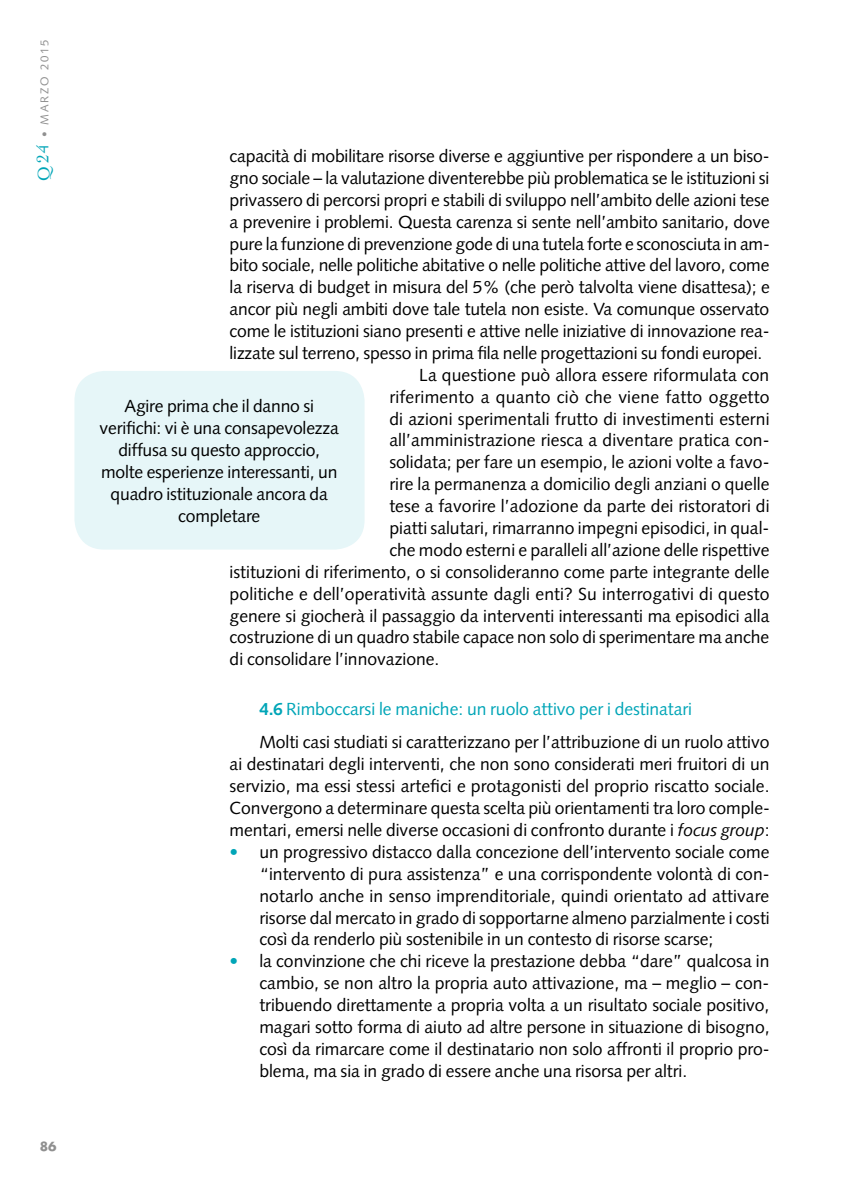
<style>
.page{position:relative;width:844px;height:1191px;background:#fff}
.page>*{position:absolute;margin:0;border:0;box-sizing:border-box;transform-origin:0 0}
.t1{font:17.5px/21.9px "Syntax";color:#000;text-align:justify}
.t2{font:700 12.25px "Futura";color:#909090}
.t3{font:11.38px "Syntax";letter-spacing:.16em;color:#909090}
.s1{font-family:"Cochin";font-size:17.5px;color:#00a5b7}
.s2{font-weight:700;color:#00a5b7}
.s3{color:#00a5b7}
.s4{font-style:italic}
</style>
<div class="page">
<div style="left:74px;top:371px;width:290px;height:178px;background:#e6f6f8;border-radius:30px"></div>
<p class="t3" style="left:38px;top:181px;width:143px;rotate:-90deg"><span class="s1">Q24</span> • MARZO 2015</p>
<p class="t2" style="left:40px;top:1138px;width:18px">86</p>
<p class="t1" style="left:229px;top:145px;width:541px">capacità di mobilitare risorse diverse e aggiuntive per rispondere a un biso-</p>
<p class="t1" style="left:229px;top:167px;width:541px">gno sociale – la valutazione diventerebbe più problematica se le istituzioni si</p>
<p class="t1" style="left:229px;top:189px;width:541px">privassero di percorsi propri e stabili di sviluppo nell’ambito delle azioni tese</p>
<p class="t1" style="left:229px;top:211px;width:541px">a prevenire i problemi. Questa carenza si sente nell’ambito sanitario, dove</p>
<p class="t1" style="left:229px;top:232px;width:541px">pure la funzione di prevenzione gode di una tutela forte e sconosciuta in am-</p>
<p class="t1" style="left:229px;top:254px;width:541px">bito sociale, nelle politiche abitative o nelle politiche attive del lavoro, come</p>
<p class="t1" style="left:229px;top:276px;width:541px">la riserva di budget in misura del 5% (che però talvolta viene disattesa); e</p>
<p class="t1" style="left:229px;top:298px;width:541px">ancor più negli ambiti dove tale tutela non esiste. Va comunque osservato</p>
<p class="t1" style="left:229px;top:320px;width:541px">come le istituzioni siano presenti e attive nelle iniziative di innovazione rea-</p>
<p class="t1" style="left:229px;top:342px;width:534px">lizzate sul terreno, spesso in prima fila nelle progettazioni su fondi europei.</p>
<p class="t1" style="left:419px;top:364px;width:351px">La questione può allora essere riformulata con</p>
<p class="t1" style="left:389px;top:386px;width:381px">riferimento a quanto ciò che viene fatto oggetto</p>
<p class="t1" style="left:389px;top:407px;width:381px">di azioni sperimentali frutto di investimenti esterni</p>
<p class="t1" style="left:389px;top:429px;width:381px">all’amministrazione riesca a diventare pratica con-</p>
<p class="t1" style="left:389px;top:451px;width:381px">solidata; per fare un esempio, le azioni volte a favo-</p>
<p class="t1" style="left:389px;top:473px;width:381px">rire la permanenza a domicilio degli anziani o quelle</p>
<p class="t1" style="left:389px;top:495px;width:381px">tese a favorire l’adozione da parte dei ristoratori di</p>
<p class="t1" style="left:389px;top:517px;width:381px">piatti salutari, rimarranno impegni episodici, in qual-</p>
<p class="t1" style="left:389px;top:539px;width:381px">che modo esterni e paralleli all’azione delle rispettive</p>
<p class="t1" style="left:229px;top:561px;width:541px">istituzioni di riferimento, o si consolideranno come parte integrante delle</p>
<p class="t1" style="left:229px;top:582px;width:541px">politiche e dell’operatività assunte dagli enti? Su interrogativi di questo</p>
<p class="t1" style="left:229px;top:604px;width:541px">genere si giocherà il passaggio da interventi interessanti ma episodici alla</p>
<p class="t1" style="left:229px;top:626px;width:541px">costruzione di un quadro stabile capace non solo di sperimentare ma anche</p>
<p class="t1" style="left:229px;top:648px;width:211px">di consolidare l’innovazione.</p>
<p class="t1" style="left:259px;top:692px;width:511px;line-height:33.2px"><span class="s2">4.6</span> <span class="s3">Rimboccarsi le maniche: un ruolo attivo per i destinatari<br></span>Molti casi studiati si caratterizzano per l’attribuzione di un ruolo attivo</p>
<p class="t1" style="left:229px;top:753px;width:541px">ai destinatari degli interventi, che non sono considerati meri fruitori di un servizio, ma essi stessi artefici e protagonisti del proprio riscatto sociale.<br>Convergono a determinare questa scelta più orientamenti tra loro comple&shy;mentari, emersi nelle diverse occasioni di confronto durante i <span class="s4">focus group</span>:</p>
<p class="t1" style="left:259px;top:841px;width:511px;text-indent:-30px"><span class="s3">•</span> un progressivo distacco dalla concezione dell’intervento sociale come “intervento di pura assistenza” e una corrispondente volontà di con&shy;notarlo anche in senso imprenditoriale, quindi orientato ad attivare risorse dal mercato in grado di sopportarne almeno parzialmente i costi così da renderlo più sostenibile in un contesto di risorse scarse;</p>
<p class="t1" style="left:259px;top:950px;width:511px;text-indent:-30px"><span class="s3">•</span> la convinzione che chi riceve la prestazione debba “dare” qualcosa in cambio, se non altro la propria auto attivazione, ma – meglio – con&shy;tribuendo direttamente a propria volta a un risultato sociale positivo, magari sotto forma di aiuto ad altre persone in situazione di bisogno, così da rimarcare come il destinatario non solo affronti il proprio pro&shy;blema, ma sia in grado di essere anche una risorsa per altri.</p>
<p class="t1" style="left:100px;top:395px;width:241px;text-align:center">Agire prima che il danno si verifichi: vi è una consapevolezza diffusa su questo approccio, molte esperienze interessanti, un quadro istituzionale ancora da completare</p>
</div>
